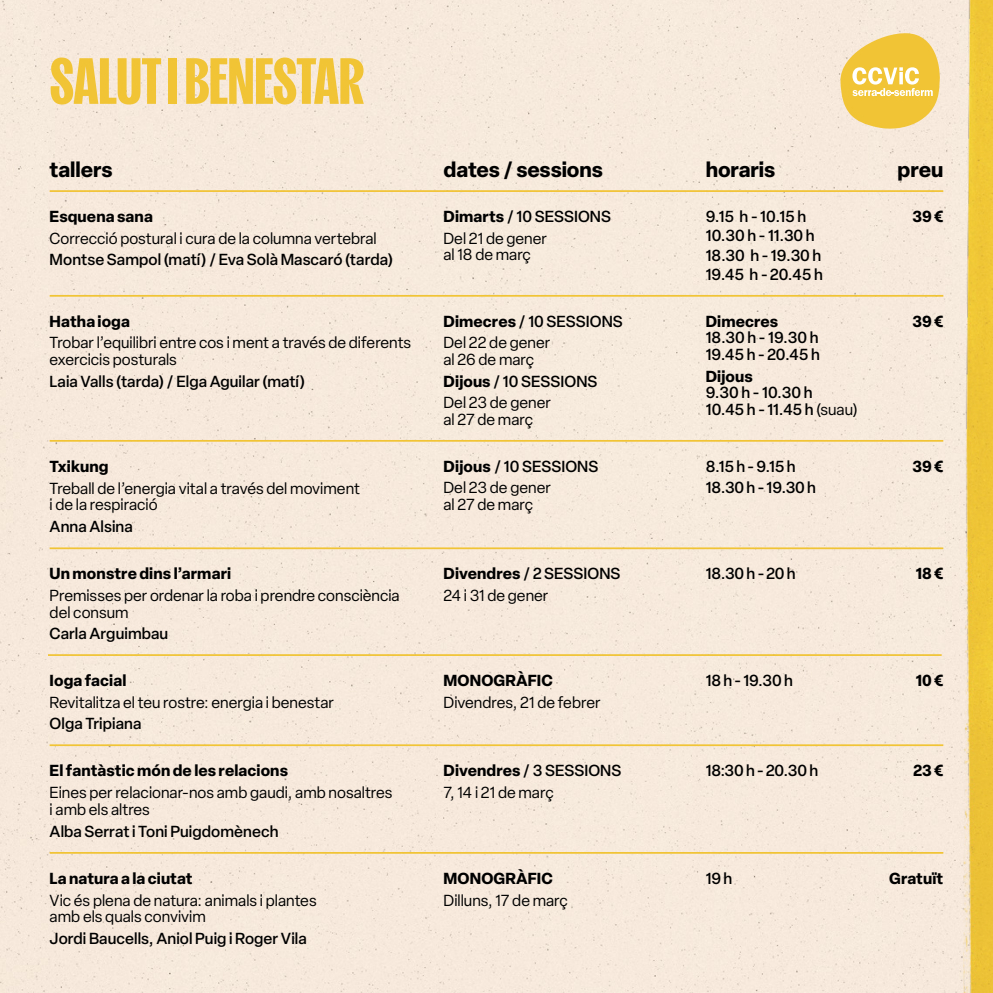
<style>
.page{position:relative;width:993px;height:993px;background:#fff}
.page>*{position:absolute;margin:0;border:0;box-sizing:border-box;transform-origin:0 0}
.t1{font:900 extra-condensed 61.25px "Kensington";letter-spacing:-.015em;color:#f1c436}
.t2{font:700 21px "Elza";letter-spacing:-.005em;color:#000}
.t3{font:15.75px/16.6px "Elza";letter-spacing:.005em;color:#000}
.t4{font:500 15.75px/19.2px "Elza";letter-spacing:.005em;color:#000}
.t5{font:700 15.75px "Elza";letter-spacing:.005em;color:#000}
.s1{font-weight:700}
.s2{font-weight:500}
.s3{font-weight:400}
</style>
<div class="page">
<div style="left:0;top:0;width:962px;height:992px;background:#f7e9dc"></div>
<hr style="left:50px;top:190px;width:893px;height:2px;background:#f1c436">
<hr style="left:50px;top:295px;width:893px;height:1px;background:#f1c436">
<hr style="left:50px;top:440px;width:893px;height:1px;background:#f1c436">
<hr style="left:50px;top:547px;width:893px;height:2px;background:#f1c436">
<hr style="left:48px;top:654px;width:893px;height:1px;background:#f1c436">
<hr style="left:50px;top:744px;width:893px;height:1px;background:#f1c436">
<hr style="left:50px;top:851px;width:893px;height:2px;background:#f1c436">
<svg style="left:839px;top:32px;width:104px;height:101px;background:#f3d274"></svg>
<img style="left:962px;top:0;width:30px;height:992px">
<h1 class="t1" style="left:50px;top:36px;width:316px">SALUT I BENESTAR</h1>
<h2 class="t2" style="left:50px;top:155px;width:64px">tallers</h2>
<h2 class="t2" style="left:443px;top:155px;width:161px">dates / sessions</h2>
<h2 class="t2" style="left:705px;top:155px;width:71px">horaris</h2>
<h2 class="t2" style="left:897px;top:155px;width:47px">preu</h2>
<p class="t5" style="left:50px;top:205px;width:105px">Esquena sana</p>
<p class="t3" style="left:50px;top:230px;width:328px">Correcció postural i cura de la columna vertebral</p>
<p class="t4" style="left:50px;top:250px;width:345px">Montse Sampol (matí) / Eva Solà Mascaró (tarda)</p>
<p class="t5" style="left:50px;top:310px;width:82px">Hatha ioga</p>
<p class="t3" style="left:50px;top:334px;width:363px">Trobar l’equilibri entre cos i ment a través de diferents exercicis posturals</p>
<p class="t4" style="left:50px;top:371px;width:257px">Laia Valls (tarda) / Elga Aguilar (matí)</p>
<p class="t5" style="left:50px;top:455px;width:60px">Txikung</p>
<p class="t3" style="left:50px;top:479px;width:312px">Treball de l’energia vital a través del moviment i de la respiració</p>
<p class="t4" style="left:50px;top:516px;width:85px">Anna Alsina</p>
<p class="t5" style="left:50px;top:562px;width:183px">Un monstre dins l’armari</p>
<p class="t3" style="left:50px;top:587px;width:351px">Premisses per ordenar la roba i prendre consciència del consum</p>
<p class="t4" style="left:50px;top:623px;width:120px">Carla Arguimbau</p>
<p class="t5" style="left:50px;top:669px;width:78px">Ioga facial</p>
<p class="t3" style="left:50px;top:693px;width:286px">Revitalitza el teu rostre: energia i benestar</p>
<p class="t4" style="left:50px;top:713px;width:93px">Olga Tripiana</p>
<p class="t5" style="left:50px;top:759px;width:240px">El fantàstic món de les relacions</p>
<p class="t3" style="left:50px;top:783px;width:344px">Eines per relacionar-nos amb gaudi, amb nosaltres i amb els altres</p>
<p class="t4" style="left:50px;top:821px;width:230px">Alba Serrat i Toni Puigdomènech</p>
<p class="t5" style="left:50px;top:866px;width:144px">La natura a la ciutat</p>
<p class="t3" style="left:50px;top:891px;width:268px">Vic és plena de natura: animals i plantes amb els quals convivim</p>
<p class="t4" style="left:50px;top:928px;width:258px">Jordi Baucells, Aniol Puig i Roger Vila</p>
<p class="t4" style="left:443px;top:207px;width:169px"><span class="s1">Dimarts</span> / 10 SESSIONS</p>
<p class="t5" style="left:912px;top:205px;width:32px">39 €</p>
<p class="t3" style="left:443px;top:230px;width:105px">Del 21 de gener al 18 de març</p>
<p class="t4" style="left:705px;top:207px;width:118px">9.15 h - 10.15 h<br>10.30 h - 11.30 h<br>18.30 h - 19.30 h<br>19.45 h - 20.45 h</p>
<p class="t3" style="left:443px;top:310px;width:181px;line-height:21.5px"><span class="s1">Dimecres</span> <span class="s2">/ 10 SESSIONS<br></span>Del 22 de gener</p>
<p class="t3" style="left:443px;top:348px;width:155px;line-height:21.5px">al 26 de març<br><span class="s1">Dijous</span> <span class="s2">/ 10 SESSIONS<br></span>Del 23 de gener</p>
<p class="t3" style="left:443px;top:411px;width:91px">al 27 de març</p>
<p class="t3" style="left:443px;top:455px;width:156px;line-height:21.5px"><span class="s1">Dijous</span> <span class="s2">/ 10 SESSIONS<br></span>Del 23 de gener</p>
<p class="t3" style="left:443px;top:496px;width:91px">al 27 de març</p>
<p class="t5" style="left:705px;top:310px;width:74px">Dimecres</p>
<p class="t5" style="left:912px;top:310px;width:32px">39 €</p>
<p class="t4" style="left:705px;top:329px;width:116px;line-height:16.6px">18.30 h - 19.30 h<br>19.45 h - 20.45 h</p>
<p class="t5" style="left:705px;top:364px;width:49px">Dijous</p>
<p class="t4" style="left:705px;top:384px;width:153px;line-height:16.6px">9.30 h - 10.30 h<br>10.45 h - 11.45 h <span class="s3">(suau)</span></p>
<p class="t4" style="left:705px;top:456px;width:91px">8.15 h - 9.15 h</p>
<p class="t5" style="left:912px;top:455px;width:32px">39 €</p>
<p class="t4" style="left:705px;top:478px;width:112px">18.30 h - 19.30 h</p>
<p class="t4" style="left:443px;top:564px;width:178px"><span class="s1">Divendres</span> / 2 SESSIONS</p>
<p class="t4" style="left:705px;top:564px;width:91px">18.30 h - 20 h</p>
<p class="t5" style="left:915px;top:562px;width:29px">18 €</p>
<p class="t3" style="left:443px;top:587px;width:106px">24 i 31 de gener</p>
<p class="t5" style="left:443px;top:669px;width:111px">MONOGRÀFIC</p>
<p class="t4" style="left:705px;top:670px;width:89px">18 h - 19.30 h</p>
<p class="t5" style="left:915px;top:669px;width:29px">10 €</p>
<p class="t3" style="left:443px;top:693px;width:158px">Divendres, 21 de febrer</p>
<p class="t4" style="left:443px;top:760px;width:179px"><span class="s1">Divendres</span> / 3 SESSIONS</p>
<p class="t4" style="left:705px;top:760px;width:114px">18:30 h - 20.30 h</p>
<p class="t5" style="left:913px;top:759px;width:31px">23 €</p>
<p class="t3" style="left:443px;top:783px;width:112px">7, 14 i 21 de març</p>
<p class="t5" style="left:443px;top:866px;width:111px">MONOGRÀFIC</p>
<p class="t4" style="left:705px;top:868px;width:28px">19 h</p>
<p class="t5" style="left:888px;top:866px;width:56px">Gratuït</p>
<p class="t3" style="left:443px;top:891px;width:126px">Dilluns, 17 de març</p>
</div>
